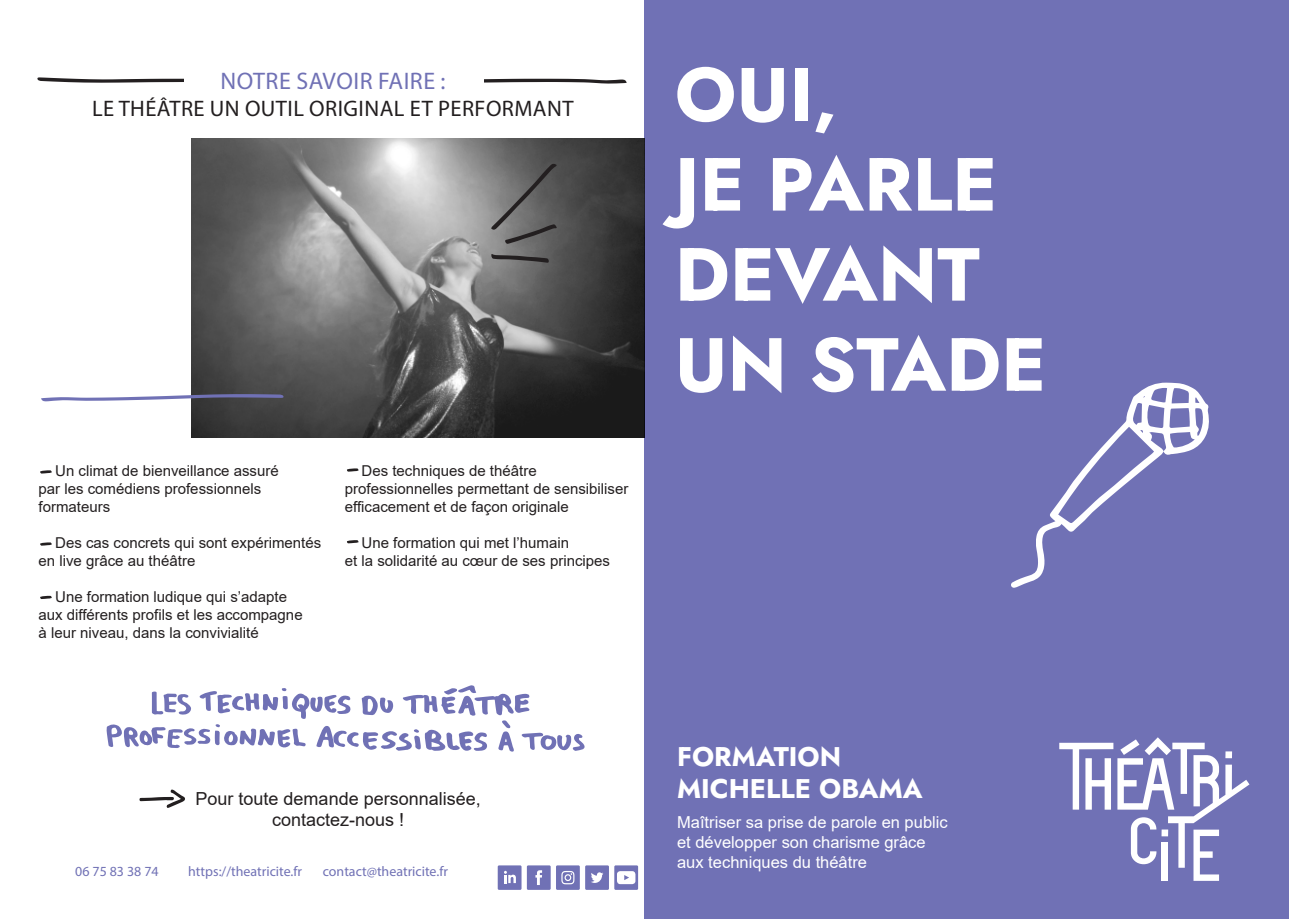
<style>
.page{position:relative;width:1289px;height:919px;background:#fff}
.page>*{position:absolute;margin:0;border:0;box-sizing:border-box;transform-origin:0 0}
.t1{font:75px "Jost";color:#fff}
.t2{font:27px "Jost";color:#fff}
.t3{font:24px "Myriad Pro";letter-spacing:.02em;color:#7071b5}
.t4{font:22.5px "Myriad Pro";letter-spacing:.02em;color:#231f20}
.t5{font:18px "Arial";color:#231f20}
.t6{font:16.5px/19.8px "Arial";color:#fff}
.t7{font:15px/18px "Arial";color:#231f20}
.t8{font:13.95px "Myriad Pro";color:#7071b5}
</style>
<div class="page">
<div style="left:644px;top:0;width:644px;height:918px;background:#7071b5"></div>
<svg style="left:1059px;top:737px;width:190px;height:143px"></svg>
<div style="left:1225px;top:751px;width:6px;height:7px;background:#fff"></div>
<img style="left:192px;top:138px;width:452px;height:299px">
<svg style="left:139px;top:789px;width:46px;height:19px"></svg>
<svg style="left:41px;top:394px;width:243px;height:7px"></svg>
<svg style="left:37px;top:77px;width:147px;height:6px"></svg>
<svg style="left:484px;top:78px;width:142px;height:6px"></svg>
<svg style="left:491px;top:163px;width:66px;height:81px;background:#676767"></svg>
<svg style="left:491px;top:254px;width:58px;height:9px"></svg>
<svg style="left:1011px;top:382px;width:198px;height:206px"></svg>
<svg style="left:40px;top:595px;width:12px;height:4px"></svg>
<svg style="left:40px;top:542px;width:12px;height:3px"></svg>
<svg style="left:40px;top:470px;width:12px;height:3px"></svg>
<svg style="left:347px;top:540px;width:11px;height:3px"></svg>
<svg style="left:347px;top:468px;width:11px;height:3px"></svg>
<div style="left:614px;top:865px;width:24px;height:24px;background:#7071b5"></div>
<svg style="left:617px;top:871px;width:18px;height:13px"></svg>
<div style="left:585px;top:865px;width:24px;height:24px;background:#7071b5"></div>
<svg style="left:591px;top:872px;width:12px;height:10px"></svg>
<div style="left:527px;top:865px;width:23px;height:24px;background:#7071b5"></div>
<svg style="left:535px;top:870px;width:7px;height:14px"></svg>
<div style="left:556px;top:865px;width:24px;height:24px;background:#7071b5"></div>
<svg style="left:561px;top:871px;width:13px;height:13px"></svg>
<div style="left:497px;top:865px;width:24px;height:24px;background:#7071b5"></div>
<svg style="left:504px;top:870px;width:12px;height:13px"></svg>
<svg style="left:107px;top:685px;width:477px;height:66px"></svg>
<p class="t3" style="left:220px;top:66px;width:226px">NOTRE SAVOIR FAIRE :</p>
<p class="t4" style="left:92px;top:94px;width:483px">LE THÉÂTRE UN OUTIL ORIGINAL ET PERFORMANT</p>
<p class="t7" style="left:55px;top:462px;width:225px">Un climat de bienveillance assuré</p>
<p class="t7" style="left:39px;top:480px;width:224px">par les comédiens professionnels formateurs</p>
<p class="t7" style="left:39px;top:534px;width:284px;text-indent:17px">Des cas concrets qui sont expérimentés en live grâce au théâtre</p>
<p class="t7" style="left:55px;top:588px;width:233px">Une formation ludique qui s’adapte</p>
<p class="t7" style="left:39px;top:606px;width:266px">aux différents profils et les accompagne</p>
<p class="t7" style="left:39px;top:624px;width:222px">à leur niveau, dans la convivialité</p>
<p class="t7" style="left:345px;top:462px;width:285px;text-indent:17px">Des techniques de théâtre professionnelles permettant de sensibiliser efficacement et de façon originale</p>
<p class="t7" style="left:361px;top:534px;width:209px">Une formation qui met l’humain</p>
<p class="t7" style="left:345px;top:552px;width:267px">et la solidarité au cœur de ses principes</p>
<p class="t1" style="left:674px;top:43px;width:164px">OUI,</p>
<p class="t1" style="left:674px;top:133px;width:324px">JE PARLE</p>
<p class="t1" style="left:674px;top:223px;width:306px">DEVANT</p>
<p class="t1" style="left:674px;top:313px;width:373px">UN STADE</p>
<p class="t5" style="left:195px;top:785px;width:287px">Pour toute demande personnalisée,</p>
<p class="t5" style="left:272px;top:807px;width:134px">contactez-nous !</p>
<p class="t8" style="left:75px;top:862px;width:85px">06 75 83 38 74</p>
<p class="t8" style="left:188px;top:862px;width:115px">https://theatricite.fr</p>
<p class="t8" style="left:323px;top:862px;width:127px">contact@theatricite.fr</p>
<p class="t2" style="left:677px;top:737px;width:165px">FORMATION</p>
<p class="t2" style="left:677px;top:770px;width:247px">MICHELLE OBAMA</p>
<p class="t6" style="left:677px;top:812px;width:272px">Maîtriser sa prise de parole en public et développer son charisme grâce</p>
<p class="t6" style="left:677px;top:852px;width:191px">aux techniques du théâtre</p>
</div>
